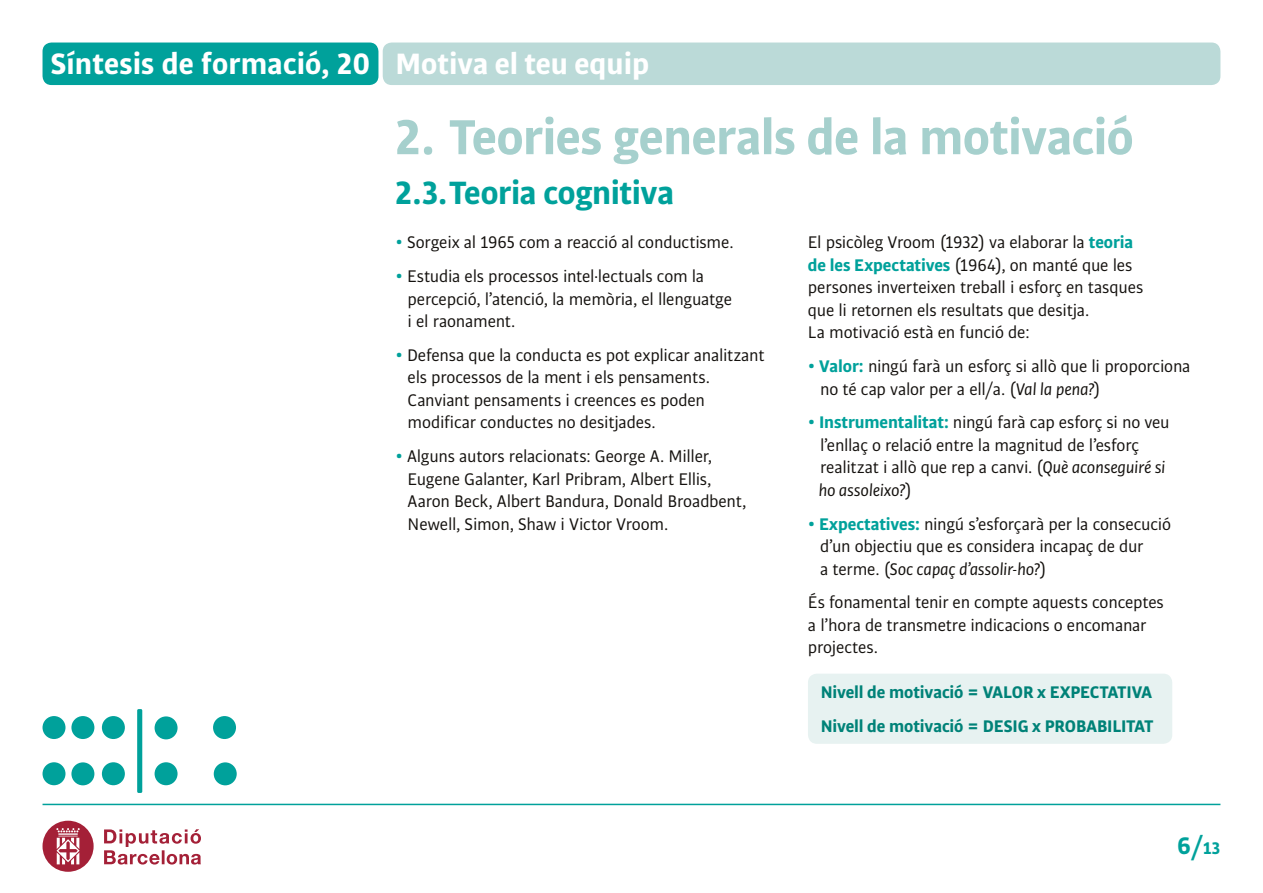
<style>
.page{position:relative;width:1263px;height:893px;background:#fff}
.page>*{position:absolute;margin:0;border:0;box-sizing:border-box;transform-origin:0 0}
.t1{font:700 52.5px "Bulo";letter-spacing:-.015em;color:#a6d0cd}
.t2{font:700 34.5px "Bulo";letter-spacing:-.015em;color:#00a19b}
.t3{font:700 31.5px "Bulo";color:#fff}
.t4{font:700 25.5px "Bulo";color:#00a19b}
.t5{font:18px/22.5px "Bulo";letter-spacing:-.01em;color:#14110e}
.t6{font:700 18px/33.8px "Bulo";letter-spacing:-.005em;color:#008278}
.s1{font-weight:700;color:#00a19b}
.s2{font-style:italic}
.s3{font-size:18px}
</style>
<div class="page">
<div style="left:808px;top:674px;width:364px;height:70px;background:#e7f2f1;border-radius:9px"></div>
<svg style="left:104px;top:829px;width:97px;height:35px"></svg>
<svg style="left:43px;top:821px;width:51px;height:51px"></svg>
<hr style="left:43px;top:804px;width:1177px;height:1px;background:#00a19b">
<div style="left:43px;top:43px;width:335px;height:42px;background:#00a19b;border-radius:9px"></div>
<div style="left:383px;top:43px;width:837px;height:42px;background:#bbdad8;border-radius:9px"></div>
<div style="left:43px;top:716px;width:22px;height:23px;background:#00a19b;border-radius:50%"></div>
<div style="left:43px;top:762px;width:22px;height:23px;background:#00a19b;border-radius:50%"></div>
<div style="left:71px;top:716px;width:23px;height:23px;background:#00a19b;border-radius:50%"></div>
<div style="left:71px;top:762px;width:23px;height:23px;background:#00a19b;border-radius:50%"></div>
<div style="left:102px;top:716px;width:23px;height:23px;background:#00a19b;border-radius:50%"></div>
<div style="left:213px;top:716px;width:23px;height:23px;background:#00a19b;border-radius:50%"></div>
<div style="left:214px;top:762px;width:23px;height:23px;background:#00a19b;border-radius:50%"></div>
<div style="left:102px;top:762px;width:23px;height:23px;background:#00a19b;border-radius:50%"></div>
<div style="left:155px;top:762px;width:23px;height:23px;background:#00a19b;border-radius:50%"></div>
<div style="left:155px;top:716px;width:23px;height:23px;background:#00a19b;border-radius:50%"></div>
<div style="left:137px;top:709px;width:5px;height:84px;background:#00a19b;border-radius:2px"></div>
<h3 class="t3" style="left:51px;top:43px;width:600px">Síntesis de formació, 20 Motiva el teu equip</h3>
<h1 class="t1" style="left:395px;top:103px;width:740px">2. Teories generals de la motivació</h1>
<h2 class="t2" style="left:395px;top:170px;width:280px">2.3.Teoria cognitiva</h2>
<p class="t5" style="left:395px;top:231px;width:340px"><span class="s1">•</span> Sorgeix al 1965 com a reacció al conductisme.</p>
<p class="t5" style="left:408px;top:265px;width:326px;text-indent:-12px"><span class="s1">•</span> Estudia els processos intel·lectuals com la percepció, l’atenció, la memòria, el llenguatge i el raonament.</p>
<p class="t5" style="left:408px;top:343px;width:359px;text-indent:-12px"><span class="s1">•</span> Defensa que la conducta es pot explicar analitzant els processos de la ment i els pensaments.<br>Canviant pensaments i creences es poden modificar conductes no desitjades.</p>
<p class="t5" style="left:408px;top:445px;width:340px;text-indent:-12px"><span class="s1">•</span> Alguns autors relacionats: George A. Miller, Eugene Galanter, Karl Pribram, Albert Ellis, Aaron Beck, Albert Bandura, Donald Broadbent, Newell, Simon, Shaw i Victor Vroom.</p>
<p class="t5" style="left:808px;top:231px;width:337px">El psicòleg Vroom (1932) va elaborar la <span class="s1">teoria de les Expectatives</span> (1964), on manté que les persones inverteixen treball i esforç en tasques que li retornen els resultats que desitja.<br>La motivació està en funció de:</p>
<p class="t5" style="left:820px;top:355px;width:372px;text-indent:-12px"><span class="s1">• Valor:</span> ningú farà un esforç si allò que li proporciona no té cap valor per a ell/a. (<span class="s2">Val la pena?</span>)</p>
<p class="t5" style="left:818px;top:411px;width:353px;text-indent:-10px"><span class="s1">• Instrumentalitat:</span> ningú farà cap esforç si no veu l’enllaç o relació entre la magnitud de l’esforç realitzat i allò que rep a canvi. (<span class="s2">Què aconseguiré si ho assoleixo?</span>)</p>
<p class="t5" style="left:820px;top:512px;width:352px;text-indent:-12px"><span class="s1">• Expectatives:</span> ningú s’esforçarà per la consecució d’un objectiu que es considera incapaç de dur<br>a terme. (<span class="s2">Soc capaç d’assolir-ho?</span>)</p>
<p class="t5" style="left:808px;top:591px;width:358px">És fonamental tenir en compte aquests conceptes a l’hora de transmetre indicacions o encomanar projectes.</p>
<p class="t6" style="left:821px;top:675px;width:334px">Nivell de motivació = VALOR x EXPECTATIVA<br>Nivell de motivació = DESIG x PROBABILITAT</p>
<h3 class="t4" style="left:1177px;top:829px;width:45px">6/<span class="s3">13</span></h3>
</div>
